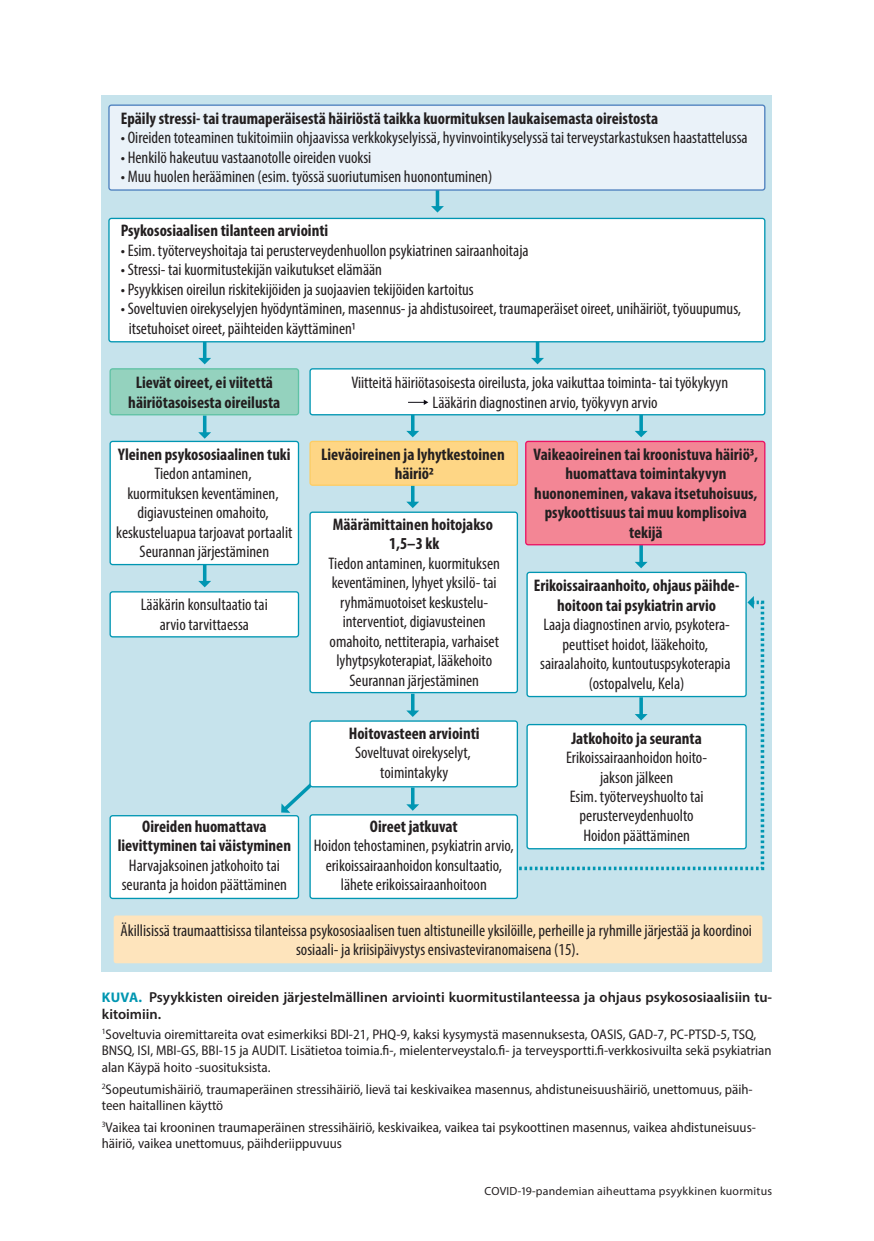
<style>
.page{position:relative;width:874px;height:1241px;background:#fff}
.page>*{position:absolute;margin:0;border:0;box-sizing:border-box;transform-origin:0 0}
.t1{font:condensed 16.8px/19.4px "Myriad Pro";color:#231f20;text-align:center}
.t2{font:700 condensed 16.8px/19.4px "Myriad Pro";color:#231f20;text-align:center}
.kt{font:600 14.35px/17.5px "Myriad Pro";color:#231f20}
.t{font:semi-condensed 14px/16.6px "Myriad Pro";color:#231f20}
.Ala{font:11.9px "Myriad Pro";letter-spacing:.02em;color:#231f20}
.s1{font-weight:700}
.s2{font-weight:700;font-size:14px;color:#0096b1}
</style>
<div class="page">
<div style="left:102px;top:95px;width:669px;height:876px;background:#c6e3ec"></div>
<div style="left:114px;top:915px;width:648px;height:48px;background:#fee4bc;border-radius:3px"></div>
<svg style="left:535px;top:342px;width:4px;height:16px"></svg>
<svg style="left:531px;top:358px;width:12px;height:6px"></svg>
<hr style="left:411px;top:414px;width:3px;height:17px;background:#0096b2">
<svg style="left:406px;top:431px;width:13px;height:6px"></svg>
<hr style="left:639px;top:414px;width:3px;height:17px;background:#0096b2">
<svg style="left:635px;top:431px;width:12px;height:6px"></svg>
<hr style="left:411px;top:485px;width:3px;height:17px;background:#0096b2">
<svg style="left:406px;top:501px;width:13px;height:7px"></svg>
<hr style="left:639px;top:545px;width:3px;height:17px;background:#0096b2">
<svg style="left:635px;top:561px;width:12px;height:7px"></svg>
<hr style="left:411px;top:693px;width:3px;height:18px;background:#0096b2">
<svg style="left:406px;top:710px;width:13px;height:6px"></svg>
<hr style="left:411px;top:787px;width:3px;height:18px;background:#0096b2">
<svg style="left:406px;top:804px;width:13px;height:6px"></svg>
<svg style="left:281px;top:784px;width:36px;height:29px"></svg>
<svg style="left:515px;top:596px;width:250px;height:275px"></svg>
<hr style="left:203px;top:341px;width:3px;height:18px;background:#0096b2">
<svg style="left:198px;top:358px;width:13px;height:6px"></svg>
<hr style="left:203px;top:415px;width:3px;height:18px;background:#0096b2">
<svg style="left:198px;top:432px;width:13px;height:6px"></svg>
<hr style="left:203px;top:564px;width:3px;height:17px;background:#0096b2">
<svg style="left:198px;top:581px;width:13px;height:6px"></svg>
<svg style="left:435px;top:191px;width:4px;height:15px"></svg>
<svg style="left:431px;top:206px;width:12px;height:6px"></svg>
<div style="left:109px;top:105px;width:655px;height:85px;background:#eaf2f9;border-radius:3px"></div>
<div style="left:108px;top:104px;width:657px;height:87px;border:1px solid #4d80be;border-radius:3px"></div>
<div style="left:109px;top:218px;width:655px;height:124px;background:#fff;border-radius:3px"></div>
<div style="left:108px;top:218px;width:657px;height:124px;border:1px solid #0096b2;border-radius:3px"></div>
<div style="left:310px;top:369px;width:454px;height:45px;background:#fff;border-radius:3px"></div>
<div style="left:309px;top:368px;width:456px;height:47px;border:1px solid #0096b2;border-radius:3px"></div>
<div style="left:110px;top:369px;width:188px;height:45px;background:#94d2be;border-radius:3px"></div>
<div style="left:109px;top:368px;width:190px;height:47px;border:1px solid #5fc2a4;border-radius:3px"></div>
<div style="left:525px;top:441px;width:239px;height:103px;background:#f38695;border-radius:3px"></div>
<div style="left:525px;top:440px;width:240px;height:105px;border:1px solid #ec1163;border-radius:3px"></div>
<div style="left:527px;top:572px;width:218px;height:124px;background:#fff;border-radius:3px"></div>
<div style="left:526px;top:571px;width:220px;height:126px;border:1px solid #0096b2;border-radius:3px"></div>
<div style="left:527px;top:724px;width:218px;height:124px;background:#fff;border-radius:3px"></div>
<div style="left:526px;top:723px;width:220px;height:126px;border:1px solid #0096b2;border-radius:3px"></div>
<div style="left:310px;top:441px;width:207px;height:44px;background:#fed685;border-radius:3px"></div>
<div style="left:309px;top:440px;width:208px;height:46px;border:1px solid #fecd64;border-radius:3px"></div>
<div style="left:310px;top:512px;width:207px;height:180px;background:#fff;border-radius:3px"></div>
<div style="left:309px;top:511px;width:208px;height:182px;border:1px solid #0096b2;border-radius:3px"></div>
<div style="left:310px;top:721px;width:207px;height:65px;background:#fff;border-radius:3px"></div>
<div style="left:309px;top:720px;width:208px;height:67px;border:1px solid #0096b2;border-radius:3px"></div>
<div style="left:310px;top:814px;width:207px;height:84px;background:#fff;border-radius:3px"></div>
<div style="left:309px;top:814px;width:208px;height:84px;border:1px solid #0096b2;border-radius:3px"></div>
<div style="left:110px;top:441px;width:188px;height:123px;background:#fff;border-radius:3px"></div>
<div style="left:109px;top:440px;width:190px;height:125px;border:1px solid #0096b2;border-radius:3px"></div>
<div style="left:110px;top:591px;width:188px;height:45px;background:#fff;border-radius:3px"></div>
<div style="left:109px;top:591px;width:190px;height:46px;border:1px solid #0096b2;border-radius:3px"></div>
<div style="left:110px;top:815px;width:188px;height:83px;background:#fff;border-radius:3px"></div>
<div style="left:109px;top:815px;width:190px;height:83px;border:1px solid #0096b2;border-radius:3px"></div>
<svg style="left:408px;top:399px;width:20px;height:6px"></svg>
<p class="t2" style="left:121px;top:108px;width:538px">Epäily stressi- tai traumaperäisestä häiriöstä taikka kuormituksen laukaisemasta oireistosta</p>
<p class="t1" style="left:121px;top:128px;width:628px">• Oireiden toteaminen tukitoimiin ohjaavissa verkkokyselyissä, hyvinvointikyselyssä tai terveystarkastuksen haastattelussa</p>
<p class="t1" style="left:121px;top:147px;width:252px">• Henkilö hakeutuu vastaanotolle oireiden vuoksi</p>
<p class="t1" style="left:121px;top:167px;width:373px">• Muu huolen herääminen (esim. työssä suoriutumisen huonontuminen)</p>
<p class="t2" style="left:121px;top:220px;width:209px">Psykososiaalisen tilanteen arviointi</p>
<p class="t1" style="left:121px;top:240px;width:409px">• Esim. työterveyshoitaja tai perusterveydenhuollon psykiatrinen sairaanhoitaja</p>
<p class="t1" style="left:121px;top:260px;width:263px">• Stressi- tai kuormitustekijän vaikutukset elämään</p>
<p class="t1" style="left:121px;top:279px;width:354px">• Psyykkisen oireilun riskitekijöiden ja suojaavien tekijöiden kartoitus</p>
<p class="t1" style="left:129px;top:299px;width:613px;text-align:left;text-indent:-8px">• Soveltuvien oirekyselyjen hyödyntäminen, masennus- ja ahdistusoireet, traumaperäiset oireet, unihäiriöt, työuupumus, itsetuhoiset oireet, päihteiden käyttäminen1</p>
<p class="t2" style="left:128px;top:372px;width:153px">Lievät oireet, ei viitettä häiriötasoisesta oireilusta</p>
<p class="t1" style="left:432px;top:373px;width:297px;text-align:left;text-indent:-81px">Viitteitä häiriötasoisesta oireilusta, joka vaikuttaa toiminta- tai työkykyyn<br>Lääkärin diagnostinen arvio, työkyvyn arvio</p>
<p class="t1" style="left:116px;top:444px;width:177px"><span class="s1">Yleinen psykososiaalinen tuki<br></span>Tiedon antaminen,<br>kuormituksen keventäminen, digiavusteinen omahoito, keskusteluapua tarjoavat portaalit<br>Seurannan järjestäminen</p>
<p class="t1" style="left:141px;top:594px;width:128px">Lääkärin konsultaatio tai arvio tarvittaessa</p>
<p class="t2" style="left:321px;top:444px;width:185px">Lieväoireinen ja lyhytkestoinen häiriö2</p>
<p class="t2" style="left:533px;top:444px;width:226px">Vaikeaoireinen tai kroonistuva häiriö3, huomattava toimintakyvyn huononeminen, vakava itsetuhoisuus, psykoottisuus tai muu komplisoiva tekijä</p>
<p class="t1" style="left:328px;top:514px;width:173px"><span class="s1">Määrämittainen hoitojakso<br>1,5–3 kk<br></span>Tiedon antaminen, kuormituksen keventäminen, lyhyet yksilö- tai ryhmämuotoiset keskustelu&shy;interventiot, digiavusteinen omahoito, nettiterapia, varhaiset lyhytpsykoterapiat, lääkehoito<br>Seurannan järjestäminen</p>
<p class="t1" style="left:533px;top:575px;width:207px"><span class="s1">Erikoissairaanhoito, ohjaus päihde&shy;hoitoon tai psykiatrin arvio<br></span>Laaja diagnostinen arvio, psykotera&shy;peuttiset hoidot, lääkehoito, sairaalahoito, kuntoutuspsykoterapia (ostopalvelu, Kela)</p>
<p class="t1" style="left:348px;top:723px;width:132px"><span class="s1">Hoitovasteen arviointi<br></span>Soveltuvat oirekyselyt, toimintakyky</p>
<p class="t1" style="left:314px;top:816px;width:201px"><span class="s1">Oireet jatkuvat<br></span>Hoidon tehostaminen, psykiatrin arvio, erikoissairaanhoidon konsultaatio, lähete erikoissairaanhoitoon</p>
<p class="t1" style="left:565px;top:728px;width:143px"><span class="s1">Jatkohoito ja seuranta<br></span>Erikoissairaanhoidon hoito&shy;jakson jälkeen<br>Esim. työterveyshuolto tai perusterveydenhuolto<br>Hoidon päättäminen</p>
<p class="t1" style="left:118px;top:816px;width:175px"><span class="s1">Oireiden huomattava lievittyminen tai väistyminen<br></span>Harvajaksoinen jatkohoito tai seuranta ja hoidon päättäminen</p>
<p class="t1" style="left:120px;top:919px;width:632px">Äkillisissä traumaattisissa tilanteissa psykososiaalisen tuen altistuneille yksilöille, perheille ja ryhmille järjestää ja koordinoi sosiaali- ja kriisipäivystys ensivasteviranomaisena (15).</p>
<p class="kt" style="left:102px;top:987px;width:671px"><span class="s2">KUVA.</span> Psyykkisten oireiden järjestelmällinen arviointi kuormitustilanteessa ja ohjaus psykososiaalisiin tu&shy;kitoimiin.</p>
<p class="t" style="left:102px;top:1025px;width:671px"><sup>1</sup>Soveltuvia oiremittareita ovat esimerkiksi BDI-21, PHQ-9, kaksi kysymystä masennuksesta, OASIS, GAD-7, PC-PTSD-5, TSQ,<br>BNSQ, ISI, MBI-GS, BBI-15 ja AUDIT. Lisätietoa toimia.fi-, mielenterveystalo.fi- ja terveysportti.fi-verkkosivuilta sekä psykiatrian alan Käypä hoito ‑suosituksista.</p>
<p class="t" style="left:102px;top:1080px;width:652px"><sup>2</sup>Sopeutumishäiriö, traumaperäinen stressihäiriö, lievä tai keskivaikea masennus, ahdistuneisuushäiriö, unettomuus, päih&shy;teen haitallinen käyttö</p>
<p class="t" style="left:102px;top:1118px;width:655px"><sup>3</sup>Vaikea tai krooninen traumaperäinen stressihäiriö, keskivaikea, vaikea tai psykoottinen masennus, vaikea ahdistuneisuus&shy;häiriö, vaikea unettomuus, päihderiippuvuus</p>
<p class="Ala" style="left:484px;top:1183px;width:289px">COVID-19-pandemian aiheuttama psyykkinen kuormitus</p>
</div>
